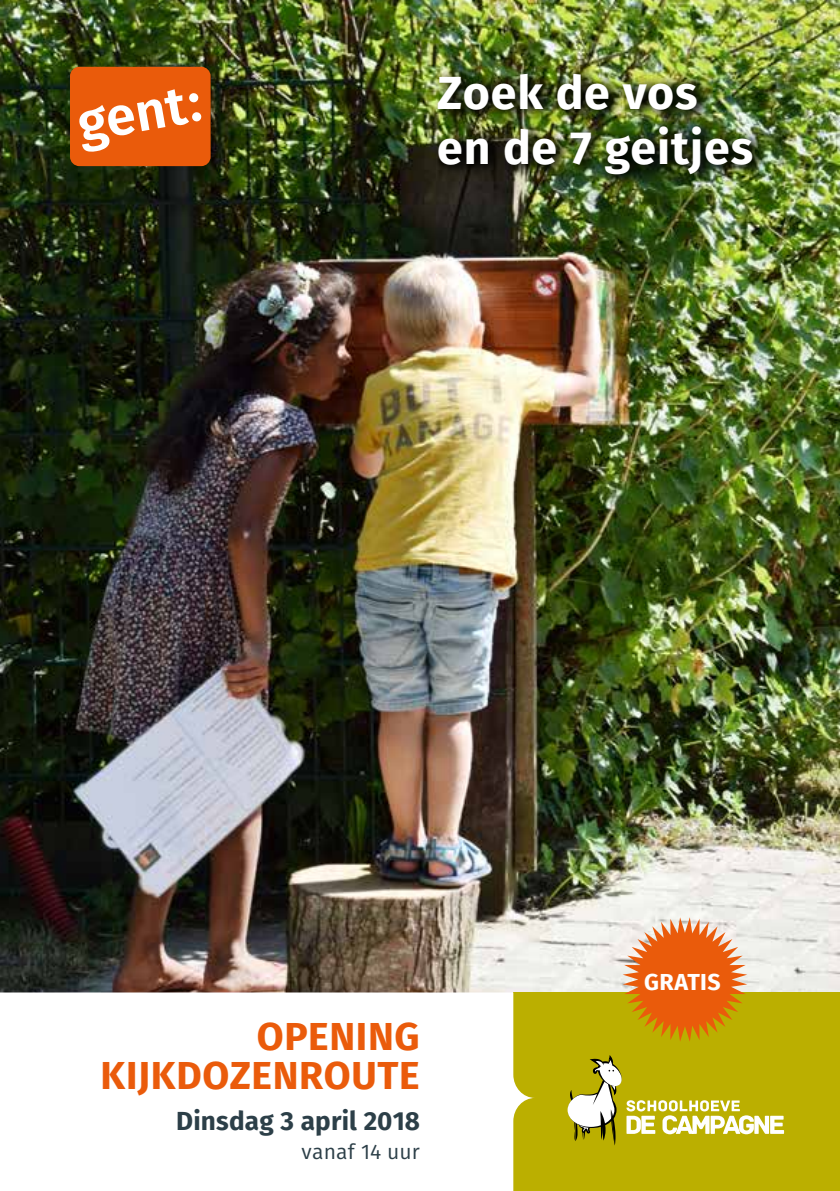
<style>
.page{position:relative;width:840px;height:1191px;background:#fff}
.page>*{position:absolute;margin:0;border:0;box-sizing:border-box;transform-origin:0 0}
.t1{font:700 46.4px/55.6px "Fira Sans";letter-spacing:.02em;color:#fff}
.t2{font:700 39px/39px "Fira Sans";letter-spacing:.015em;color:#ea5b0b;text-align:right}
.t3{font:700 26px "Fira Sans";letter-spacing:.005em;color:#2c3f48}
.t4{font:700 23.2px "Fira Sans";letter-spacing:.02em;color:#fff}
.t5{font:21px "Fira Sans";letter-spacing:.005em;color:#2c3f48}
</style>
<div class="page">
<img style="left:0;top:0;width:839px;height:992px">
<div style="left:513px;top:992px;width:326px;height:199px;background:#bbaf00"></div>
<svg style="left:0;top:992px;width:534px;height:199px"></svg>
<div style="left:70px;top:67px;width:140px;height:99px;background:#ea5b0b;border-radius:9px"></div>
<svg style="left:79px;top:89px;width:110px;height:63px"></svg>
<div style="left:189px;top:93px;width:9px;height:10px;background:#fff;border-radius:4px"></div>
<div style="left:192px;top:112px;width:9px;height:10px;background:#fff;border-radius:4px"></div>
<svg style="left:622px;top:917px;width:124px;height:124px"></svg>
<img style="left:430px;top:64px;width:338px;height:125px">
<svg style="left:567px;top:1055px;width:216px;height:90px"></svg>
<p class="t1" style="left:437px;top:64px;width:317px">Zoek de vos en de 7 geitjes</p>
<p class="t2" style="left:100px;top:1017px;width:320px">OPENING<br>KIJKDOZENROUTE</p>
<p class="t3" style="left:176px;top:1103px;width:245px">Dinsdag 3 april 2018</p>
<p class="t5" style="left:301px;top:1137px;width:120px">vanaf 14 uur</p>
<p class="t4" style="left:644px;top:965px;width:78px">GRATIS</p>
</div>
